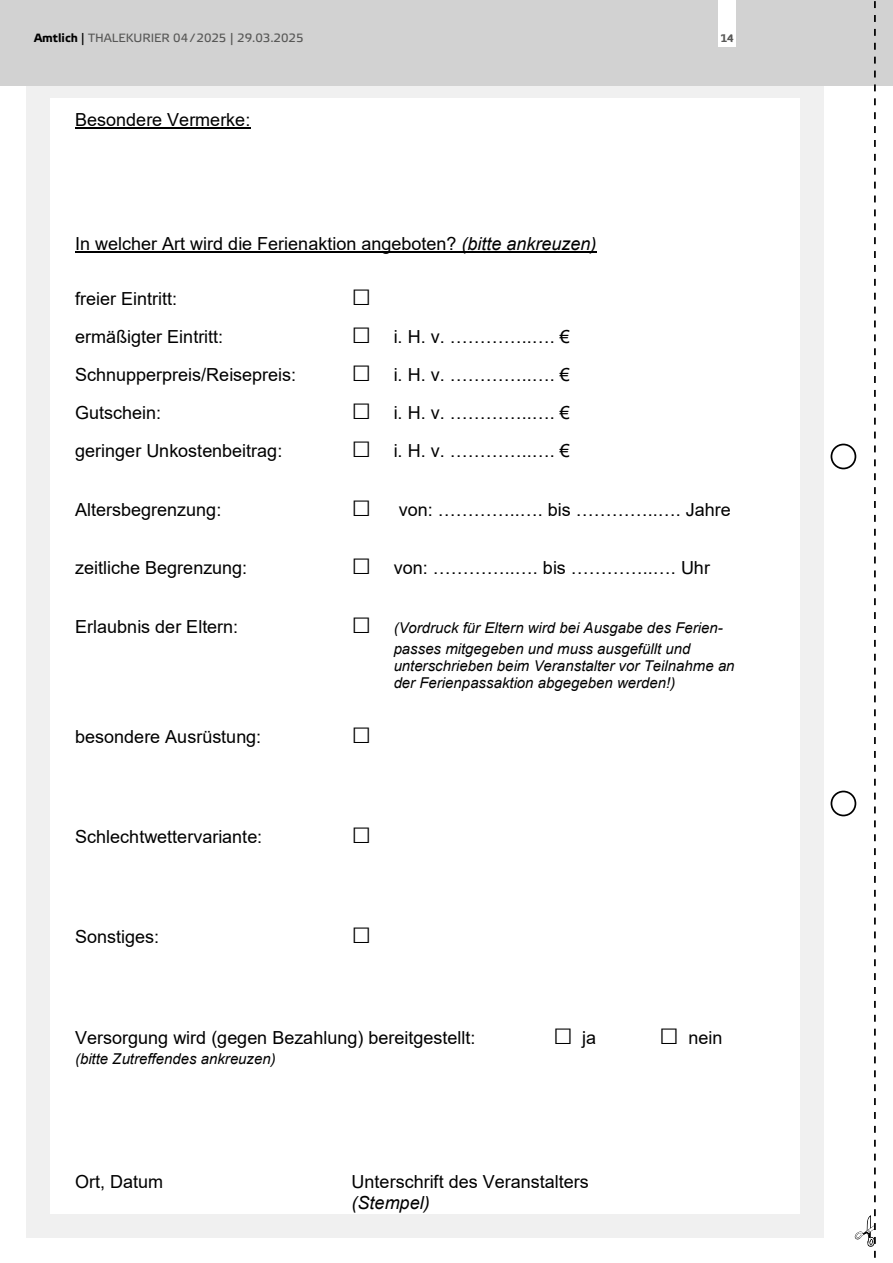
<style>
.page{position:relative;width:893px;height:1263px;background:#fff}
.page>*{position:absolute;margin:0;border:0;box-sizing:border-box;transform-origin:0 0}
.t1{font:33px "Arial";color:#000}
.t2{font:18px "Arial";color:#000}
.t3{font:italic 18px "Arial";letter-spacing:.005em;color:#000}
.t4{font:italic 15px/21px "Arial";color:#000}
.t5{font:12px "Elektra Text Pro";color:#575756}
.t6{font:900 10.5px "Diavlo";color:#575756}
.s1{font-weight:700;color:#000}
.s2{color:#000}
.s3{font-style:italic}
.s4{font-size:33px}
.s5{font-style:normal;font-size:33px}
</style>
<div class="page">
<div style="left:27px;top:0;width:797px;height:1237px;background:#f0f0f0"></div>
<div style="left:0;top:0;width:893px;height:85px;background:#d2d2d2"></div>
<div style="left:719px;top:0;width:17px;height:47px;background:#fff"></div>
<svg style="left:855px;top:1px;width:21px;height:1257px"></svg>
<div style="left:831px;top:444px;width:25px;height:25px;border:2px solid #000;border-radius:50%"></div>
<div style="left:831px;top:791px;width:25px;height:25px;border:2px solid #000;border-radius:50%"></div>
<div style="left:51px;top:99px;width:749px;height:1115px;background:#fff"></div>
<hr style="left:75px;top:128px;width:175px;height:1px;background:#000">
<hr style="left:75px;top:252px;width:521px;height:1px;background:#000">
<p class="t5" style="left:34px;top:32px;width:271px"><span class="s1">Amtlich</span> <span class="s2">|</span> THALEKURIER 04/2025 | 29.03.2025</p>
<p class="t6" style="left:721px;top:31px;width:14px">14</p>
<p class="t2" style="left:75px;top:107px;width:177px">Besondere Vermerke:</p>
<p class="t2" style="left:75px;top:231px;width:523px">In welcher Art wird die Ferienaktion angeboten? <span class="s3">(bitte ankreuzen)</span></p>
<p class="t2" style="left:75px;top:286px;width:104px">freier Eintritt:</p>
<h1 class="t1" style="left:352px;top:271px;width:21px">□</h1>
<p class="t2" style="left:75px;top:324px;width:150px">ermäßigter Eintritt:</p>
<p class="t2" style="left:352px;top:324px;width:220px"><span class="s4">□</span> i. H. v. …………..…. €</p>
<p class="t2" style="left:75px;top:362px;width:223px">Schnupperpreis/Reisepreis:</p>
<p class="t2" style="left:352px;top:362px;width:220px"><span class="s4">□</span> i. H. v. …………..…. €</p>
<p class="t2" style="left:75px;top:400px;width:88px">Gutschein:</p>
<p class="t2" style="left:352px;top:400px;width:220px"><span class="s4">□</span> i. H. v. …………..…. €</p>
<p class="t2" style="left:75px;top:438px;width:209px">geringer Unkostenbeitrag:</p>
<p class="t2" style="left:352px;top:438px;width:220px"><span class="s4">□</span> i. H. v. …………..…. €</p>
<p class="t2" style="left:75px;top:497px;width:148px">Altersbegrenzung:</p>
<p class="t2" style="left:352px;top:497px;width:381px"><span class="s4">□</span> von: …………..…. bis …………..…. Jahre</p>
<p class="t2" style="left:75px;top:555px;width:174px">zeitliche Begrenzung:</p>
<p class="t2" style="left:352px;top:555px;width:360px"><span class="s4">□</span> von: …………..…. bis …………..…. Uhr</p>
<p class="t2" style="left:75px;top:614px;width:165px">Erlaubnis der Eltern:</p>
<p class="t4" style="left:394px;top:617px;width:331px;text-indent:-42px"><span class="s5">□</span> (Vordruck für Eltern wird bei Ausgabe des Ferien&shy;passes mitgegeben und muss ausgefüllt und</p>
<p class="t4" style="left:394px;top:658px;width:342px;line-height:17.1px">unterschrieben beim Veranstalter vor Teilnahme an der Ferienpassaktion abgegeben werden!)</p>
<p class="t2" style="left:75px;top:724px;width:188px">besondere Ausrüstung:</p>
<h1 class="t1" style="left:352px;top:709px;width:21px">□</h1>
<p class="t2" style="left:75px;top:825px;width:189px">Schlechtwettervariante:</p>
<h1 class="t1" style="left:352px;top:809px;width:21px">□</h1>
<p class="t2" style="left:75px;top:925px;width:86px">Sonstiges:</p>
<h1 class="t1" style="left:352px;top:909px;width:21px">□</h1>
<p class="t2" style="left:75px;top:1025px;width:402px">Versorgung wird (gegen Bezahlung) bereitgestellt:</p>
<p class="t2" style="left:553px;top:1025px;width:45px"><span class="s4">□</span> ja</p>
<p class="t2" style="left:659px;top:1025px;width:65px"><span class="s4">□</span> nein</p>
<p class="t4" style="left:75px;top:1049px;width:202px">(bitte Zutreffendes ankreuzen)</p>
<p class="t2" style="left:75px;top:1169px;width:90px">Ort, Datum</p>
<p class="t2" style="left:352px;top:1169px;width:239px">Unterschrift des Veranstalters</p>
<p class="t3" style="left:352px;top:1191px;width:80px">(Stempel)</p>
</div>
